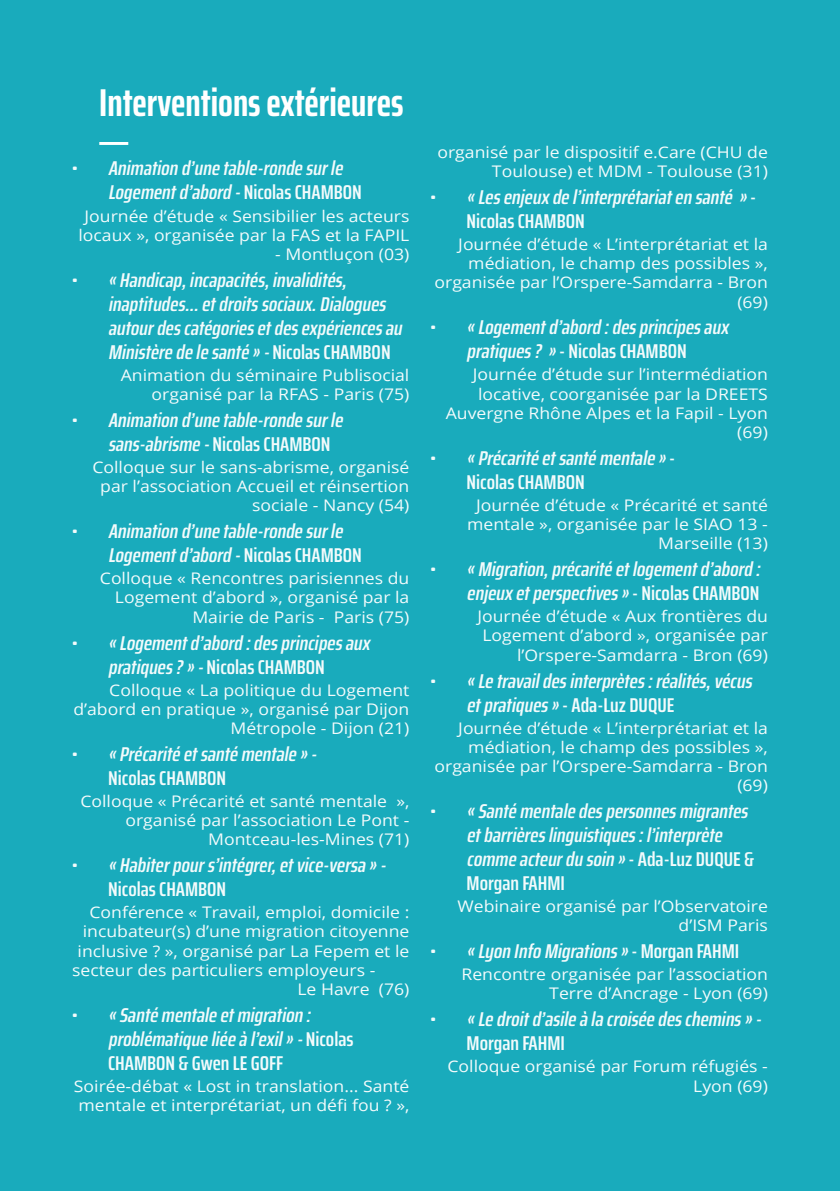
<style>
.page{position:relative;width:840px;height:1191px;background:#fff}
.page>*{position:absolute;margin:0;border:0;box-sizing:border-box;transform-origin:0 0}
.t1{font:700 extra-condensed 38.8px "Saira";color:#fff}
.t2{font:italic 600 extra-condensed 20px/24px "Saira";color:#fff;scale:1.1 1}
.t3{font:16px/19.2px "Open Sans";color:#fff;text-align:right;scale:1.1 1}
.s1{font-style:normal}
</style>
<div class="page">
<div style="left:0;top:0;width:839px;height:1191px;background:#19abbc"></div>
<hr style="left:99px;top:142px;width:29px;height:3px;background:#fff">
<h1 class="t1" style="left:99px;top:73px;width:305px">Interventions extérieures</h1>
<p class="t2" style="left:108px;top:156px;width:232px;text-indent:-36px"><span class="s1">•</span> Animationd’unetable-rondesurle<br>Logementd’abord-<span class="s1">N i co l a s C HAM B O N</span></p>
<p class="t3" style="left:78px;top:206px;width:302px;text-align:center">Journée d’étude « Sensibilier les acteurs locaux », organisée par la FAS et la FAPIL</p>
<p class="t3" style="left:275px;top:244px;width:123px">- Montluçon (03)</p>
<p class="t2" style="left:108px;top:267px;width:273px;text-indent:-36px"><span class="s1">•</span> «Handicap,incapacités,invalidités, inaptitudes… etdroitssociaux.Dialogues autourdescatégoriesetdesexpériencesau Ministèredelesanté»-<span class="s1">N i c o l a s C H A M B O N</span></p>
<p class="t3" style="left:121px;top:365px;width:264px">Animation du séminaire Publisocial organisé par la RFAS - Paris (75)</p>
<p class="t2" style="left:108px;top:407px;width:219px;text-indent:-36px"><span class="s1">•</span> Animationd’unetable-rondesurle sans-abrisme-<span class="s1">Nicolas CHAMBON</span></p>
<p class="t3" style="left:92px;top:457px;width:289px">Colloque sur le sans-abrisme, organisé par l’association Accueil et réinsertion sociale - Nancy (54)</p>
<p class="t2" style="left:108px;top:519px;width:232px;text-indent:-36px"><span class="s1">•</span> Animationd’unetable-rondesurle<br>Logementd’abord-<span class="s1">N i co l a s C HAM B O N</span></p>
<p class="t3" style="left:100px;top:568px;width:283px">Colloque « Rencontres parisiennes du<br>Logement d’abord », organisé par la<br>Mairie de Paris - Paris (75)</p>
<p class="t2" style="left:108px;top:630px;width:244px;text-indent:-36px"><span class="s1">•</span> «Logementd’abord:desprincipesaux pratiques?»-<span class="s1">Nicolas CHAMBON</span></p>
<p class="t3" style="left:73px;top:680px;width:307px">Colloque « La politique du Logement d’abord en pratique », organisé par Dijon<br>Métropole - Dijon (21)</p>
<p class="t2" style="left:108px;top:741px;width:196px;text-indent:-36px"><span class="s1">•</span> «Précaritéetsantémentale»-<br><span class="s1">Nicolas CHAMBON</span></p>
<p class="t3" style="left:80px;top:791px;width:300px">Colloque « Précarité et santé mentale », organisé par l’association Le Pont -<br>Montceau-les-Mines (71)</p>
<p class="t2" style="left:108px;top:853px;width:258px;text-indent:-36px"><span class="s1">•</span> «Habiterpours’intégrer,etvice-versa»-<br><span class="s1">Nicolas CHAMBON</span></p>
<p class="t3" style="left:89px;top:902px;width:292px">Conférence « Travail, emploi, domicile :</p>
<p class="t3" style="left:83px;top:921px;width:298px">incubateur(s) d’une migration citoyenne</p>
<p class="t3" style="left:78px;top:940px;width:303px">inclusive ? », organisé par La Fepem et le</p>
<p class="t3" style="left:72px;top:960px;width:277px">secteur des particuliers employeurs -</p>
<p class="t3" style="left:297px;top:979px;width:103px">Le Havre (76)</p>
<p class="t2" style="left:108px;top:1002px;width:224px;text-indent:-36px"><span class="s1">•</span> «Santémentaleetmigration: problématiqueliéeàl’exil»-<span class="s1">N i c o l a s<br>CHAMBON &amp; Gwen LE GOFF</span></p>
<p class="t3" style="left:74px;top:1076px;width:306px;text-align:left">Soirée-débat « Lost in translation... Santé mentale et interprétariat, un défi fou ? »,</p>
<p class="t3" style="left:437px;top:142px;width:302px">organisé par le dispositif e.Care (CHU de<br>Toulouse) et MDM - Toulouse (31)</p>
<p class="t2" style="left:466px;top:184px;width:264px;text-indent:-36px"><span class="s1">•</span> «Lesenjeuxdel’interprétariatensanté »<span class="s1">-<br>Nicolas CHAMBON</span></p>
<p class="t3" style="left:434px;top:234px;width:304px">Journée d’étude « L’interprétariat et la médiation, le champ des possibles », organisée par l’Orspere-Samdarra - Bron (69)</p>
<p class="t2" style="left:430px;top:315px;width:277px;text-align:center"><span class="s1">•</span> «Logementd’abord:desprincipesaux pratiques? »<span class="s1">- Nicolas CHAMBON</span></p>
<p class="t3" style="left:445px;top:364px;width:294px">Journée d’étude sur l’intermédiation locative, coorganisée par la DREETS<br>Auvergne Rhône Alpes et la Fapil - Lyon (69)</p>
<p class="t2" style="left:466px;top:445px;width:191px;text-indent:-36px"><span class="s1">•</span> «Précaritéetsantémentale»<span class="s1">-<br>Nicolas CHAMBON</span></p>
<p class="t3" style="left:467px;top:495px;width:275px">Journée d’étude « Précarité et santé mentale », organisée par le SIAO 13 -<br>Marseille (13)</p>
<p class="t2" style="left:430px;top:557px;width:305px;text-align:right"><span class="s1">•</span> «Migration,précaritéetlogementd’abord: enjeuxetperspectives»<span class="s1">- N i c o l a s C H A M B O N</span></p>
<p class="t3" style="left:477px;top:606px;width:265px">Journée d’étude « Aux frontières du<br>Logement d’abord », organisée par l’Orspere-Samdarra - Bron (69)</p>
<p class="t2" style="left:466px;top:668px;width:265px;text-indent:-36px"><span class="s1">•</span> «Letravaildesinterprètes:réalités,vécus etpratiques»<span class="s1">- Ada-Luz DUQUE</span></p>
<p class="t3" style="left:434px;top:717px;width:304px">Journée d’étude « L’interprétariat et la médiation, le champ des possibles », organisée par l’Orspere-Samdarra - Bron (69)</p>
<p class="t2" style="left:466px;top:798px;width:263px;text-indent:-36px"><span class="s1">•</span> «Santémentaledespersonnesmigrantes etbarrièreslinguistiques:l’interprète commeacteurdusoin»<span class="s1">- A d a - L u z D U Q U E &amp; Morgan FAHMI</span></p>
<p class="t3" style="left:457px;top:896px;width:283px">Webinaire organisé par l’Observatoire d’ISM Paris</p>
<p class="t2" style="left:430px;top:939px;width:282px"><span class="s1">•</span> «LyonInfoMigrations»<span class="s1">- M o r g a n FA H M I</span></p>
<p class="t3" style="left:461px;top:964px;width:280px">Rencontre organisée par l’association<br>Terre d’Ancrage - Lyon (69)</p>
<p class="t2" style="left:466px;top:1007px;width:274px;text-indent:-36px"><span class="s1">•</span> «Ledroitd’asileàlacroiséedeschemins»-<br><span class="s1">Morgan FAHMI</span></p>
<p class="t3" style="left:447px;top:1056px;width:292px">Colloque organisé par Forum réfugiés -<br>Lyon (69)</p>
</div>
